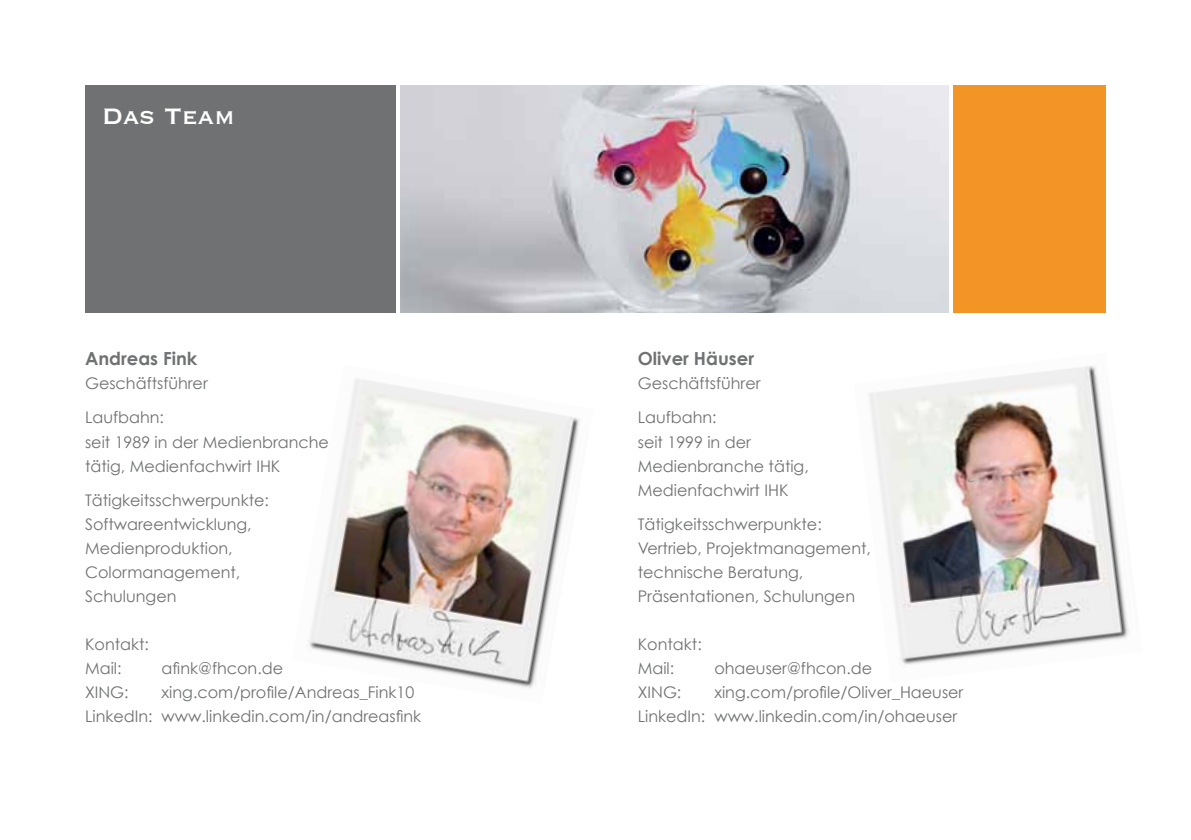
<style>
.page{position:relative;width:1191px;height:840px;background:#fff}
.page>*{position:absolute;margin:0;border:0;box-sizing:border-box;transform-origin:0 0}
.t1{font:29px "Copperplate";color:#fff}
.t2{font:700 18px "Century Gothic";color:#707172}
.t3{font:16px/24px "Century Gothic";color:#707172}
</style>
<div class="page">
<img style="left:869px;top:366px;width:260px;height:299px">
<img style="left:308px;top:378px;width:272px;height:311px">
<div style="left:85px;top:85px;width:310px;height:227px;background:#707172"></div>
<img style="left:401px;top:85px;width:547px;height:227px">
<div style="left:953px;top:85px;width:153px;height:227px;background:#f39526"></div>
<h1 class="t1" style="left:102px;top:98px;width:134px">Das Team</h1>
<p class="t2" style="left:85px;top:347px;width:114px">Andreas Fink</p>
<p class="t3" style="left:85px;top:366px;width:124px;line-height:34px">Geschäftsführer<br>Laufbahn:</p>
<p class="t3" style="left:85px;top:429px;width:245px">seit 1989 in der Medienbranche tätig, Medienfachwirt IHK</p>
<p class="t3" style="left:85px;top:487px;width:185px">Tätigkeitsschwerpunkte:<br>Softwareentwicklung,<br>Medienproduktion,<br>Colormanagement,<br>Schulungen</p>
<p class="t3" style="left:85px;top:631px;width:65px">Kontakt:<br>Mail:</p>
<p class="t3" style="left:162px;top:655px;width:123px">afink@fhcon.de</p>
<p class="t2" style="left:638px;top:347px;width:118px">Oliver Häuser</p>
<p class="t3" style="left:638px;top:366px;width:124px;line-height:34px">Geschäftsführer<br>Laufbahn:</p>
<p class="t3" style="left:638px;top:429px;width:172px">seit 1999 in der<br>Medienbranche tätig,<br>Medienfachwirt IHK</p>
<p class="t3" style="left:638px;top:511px;width:235px">Tätigkeitsschwerpunkte:<br>Vertrieb, Projektmanagement, technische Beratung,<br>Präsentationen, Schulungen</p>
<p class="t3" style="left:638px;top:631px;width:65px">Kontakt:<br>Mail:</p>
<p class="t3" style="left:714px;top:655px;width:159px">ohaeuser@fhcon.de</p>
<p class="t3" style="left:85px;top:679px;width:338px;text-indent:77px">xing.com/profile/Andreas_Fink10<br>LinkedIn: www.linkedin.com/in/andreasfink</p>
<p class="t3" style="left:85px;top:679px;width:45px">XING:</p>
<p class="t3" style="left:638px;top:679px;width:327px;text-indent:77px">xing.com/profile/Oliver_Haeuser<br>LinkedIn: www.linkedin.com/in/ohaeuser</p>
<p class="t3" style="left:638px;top:679px;width:45px">XING:</p>
</div>
